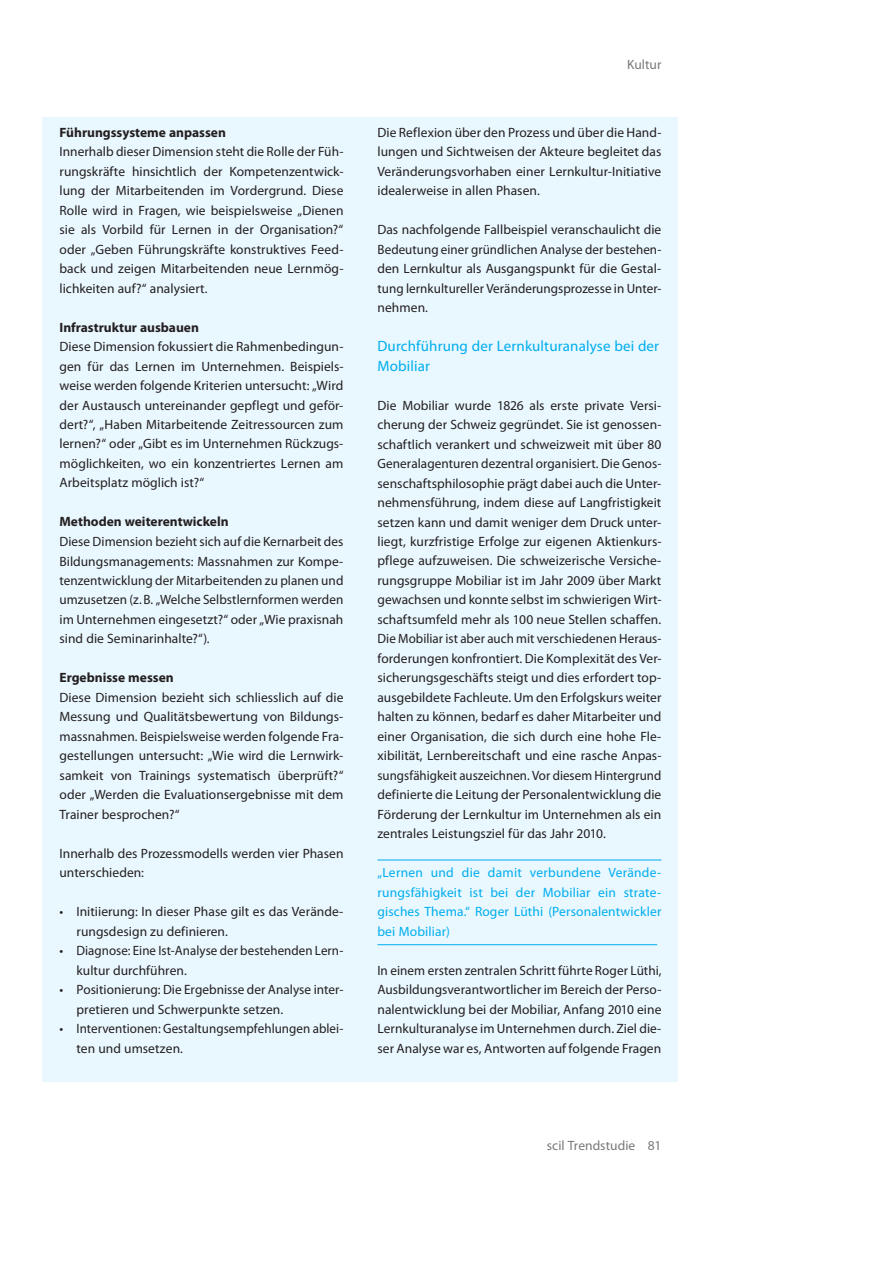
<style>
.page{position:relative;width:893px;height:1263px;background:#fff}
.page>*{position:absolute;margin:0;border:0;box-sizing:border-box;transform-origin:0 0}
.t1{font:15px/19.5px "Myriad Pro";letter-spacing:.01em;color:#00aeef}
.t2{font:13.5px/19.5px "Myriad Pro";letter-spacing:.005em;color:#231f20;text-align:justify}
.t3{font:13.5px/19.5px "Myriad Pro";letter-spacing:.01em;color:#00aeef;text-align:justify}
.t4{font:700 13.5px "Myriad Pro";color:#231f20}
.t5{font:13.5px "Myriad Pro";color:#77787b}
</style>
<div class="page">
<div style="left:43px;top:117px;width:635px;height:964px;background:#e9f7fe"></div>
<hr style="left:377px;top:860px;width:284px;height:1px;background:#00aeef">
<hr style="left:377px;top:944px;width:280px;height:1px;background:#00aeef">
<p class="t4" style="left:60px;top:127px;width:168px">Führungssysteme anpassen</p>
<p class="t2" style="left:60px;top:143px;width:285px">Innerhalb dieser Dimension steht die Rolle der Füh&shy;rungskräfte hinsichtlich der Kompetenzentwick&shy;lung der Mitarbeitenden im Vordergrund. Diese Rolle wird in Fragen, wie beispielsweise „Dienen sie als Vorbild für Lernen in der Organisation?“ oder „Geben Führungskräfte konstruktives Feed&shy;back und zeigen Mitarbeitenden neue Lernmög&shy;lichkeiten auf?“ analysiert.</p>
<p class="t4" style="left:60px;top:322px;width:141px">Infrastruktur ausbauen</p>
<p class="t2" style="left:60px;top:338px;width:285px">Diese Dimension fokussiert die Rahmenbedingun&shy;gen für das Lernen im Unternehmen. Beispiels&shy;weise werden folgende Kriterien untersucht: „Wird der Austausch untereinander gepflegt und geför&shy;dert?“, „Haben Mitarbeitende Zeitressourcen zum lernen?“ oder „Gibt es im Unternehmen Rückzugs&shy;möglichkeiten, wo ein konzentriertes Lernen am Arbeitsplatz möglich ist?“</p>
<p class="t4" style="left:60px;top:517px;width:171px">Methoden weiterentwickeln</p>
<p class="t2" style="left:60px;top:533px;width:285px">Diese Dimension bezieht sich auf die Kernarbeit des Bildungsmanagements: Massnahmen zur Kompe&shy;tenzentwicklung der Mitarbeitenden zu planen und umzusetzen (z. B. „Welche Selbstlernformen werden im Unternehmen eingesetzt?“ oder „Wie praxisnah sind die Seminarinhalte?“).</p>
<p class="t4" style="left:60px;top:673px;width:116px">Ergebnisse messen</p>
<p class="t2" style="left:60px;top:689px;width:285px">Diese Dimension bezieht sich schliesslich auf die Messung und Qualitätsbewertung von Bildungs&shy;massnahmen. Beispielsweise werden folgende Fra&shy;gestellungen untersucht: „Wie wird die Lernwirk&shy;samkeit von Trainings systematisch überprüft?“ oder „Werden die Evaluationsergebnisse mit dem Trainer besprochen?“</p>
<p class="t2" style="left:60px;top:844px;width:285px">Innerhalb des Prozessmodells werden vier Phasen unterschieden:</p>
<p class="t2" style="left:77px;top:903px;width:268px;text-align:left">Initiierung: In dieser Phase gilt es das Verände&shy;rungsdesign zu definieren.<br>Diagnose: Eine Ist-Analyse der bestehenden Lern&shy;kultur durchführen.<br>Positionierung: Die Ergebnisse der Analyse inter&shy;pretieren und Schwerpunkte setzen.<br>Interventionen: Gestaltungsempfehlungen ablei&shy;ten und umsetzen.</p>
<p class="t5" style="left:627px;top:59px;width:36px">Kultur</p>
<p class="t2" style="left:377px;top:123px;width:285px">Die Reflexion über den Prozess und über die Hand&shy;lungen und Sichtweisen der Akteure begleitet das Veränderungsvorhaben einer Lernkultur-Initiative idealerweise in allen Phasen.</p>
<p class="t2" style="left:377px;top:221px;width:285px">Das nachfolgende Fallbeispiel veranschaulicht die Bedeutung einer gründlichen Analyse der bestehen&shy;den Lernkultur als Ausgangspunkt für die Gestal&shy;tung lernkultureller Veränderungsprozesse in Unter&shy;nehmen.</p>
<p class="t1" style="left:377px;top:337px;width:283px">Durchführung der Lernkulturanalyse bei der<br>Mobiliar</p>
<p class="t2" style="left:377px;top:396px;width:286px">Die Mobiliar wurde 1826 als erste private Versi&shy;cherung der Schweiz gegründet. Sie ist genossen&shy;schaftlich verankert und schweizweit mit über 80<br>Generalagenturen dezentral organisiert. Die Genos&shy;senschaftsphilosophie prägt dabei auch die Unter&shy;nehmensführung, indem diese auf Langfristigkeit setzen kann und damit weniger dem Druck unter&shy;liegt, kurzfristige Erfolge zur eigenen Aktienkurs&shy;pflege aufzuweisen. Die schweizerische Versiche&shy;rungsgruppe Mobiliar ist im Jahr 2009 über Markt gewachsen und konnte selbst im schwierigen Wirt&shy;schaftsumfeld mehr als 100 neue Stellen schaffen.<br>Die Mobiliar ist aber auch mit verschiedenen Heraus&shy;forderungen konfrontiert. Die Komplexität des Ver&shy;sicherungsgeschäfts steigt und dies erfordert top&shy;ausgebildete Fachleute. Um den Erfolgskurs weiter halten zu können, bedarf es daher Mitarbeiter und einer Organisation, die sich durch eine hohe Fle&shy;xibilität, Lernbereitschaft und eine rasche Anpas&shy;sungsfähigkeit auszeichnen. Vor diesem Hintergrund definierte die Leitung der Personalentwicklung die Förderung der Lernkultur im Unternehmen als ein zentrales Leistungsziel für das Jahr 2010.</p>
<p class="t3" style="left:377px;top:864px;width:285px">„Lernen und die damit verbundene Verände&shy;rungs fähigkeit ist bei der Mobiliar ein strate&shy;gisches Thema.“ Roger Lüthi (Personalentwickler bei Mobiliar)</p>
<p class="t2" style="left:377px;top:961px;width:285px">In einem ersten zentralen Schritt führte Roger Lüthi, Ausbildungsverantwortlicher im Bereich der Perso&shy;nalentwicklung bei der Mobiliar, Anfang 2010 eine Lernkulturanalyse im Unternehmen durch. Ziel die&shy;ser Analyse war es, Antworten auf folgende Fragen</p>
<p class="t5" style="left:547px;top:1141px;width:116px">scil Trendstudie 81</p>
</div>
